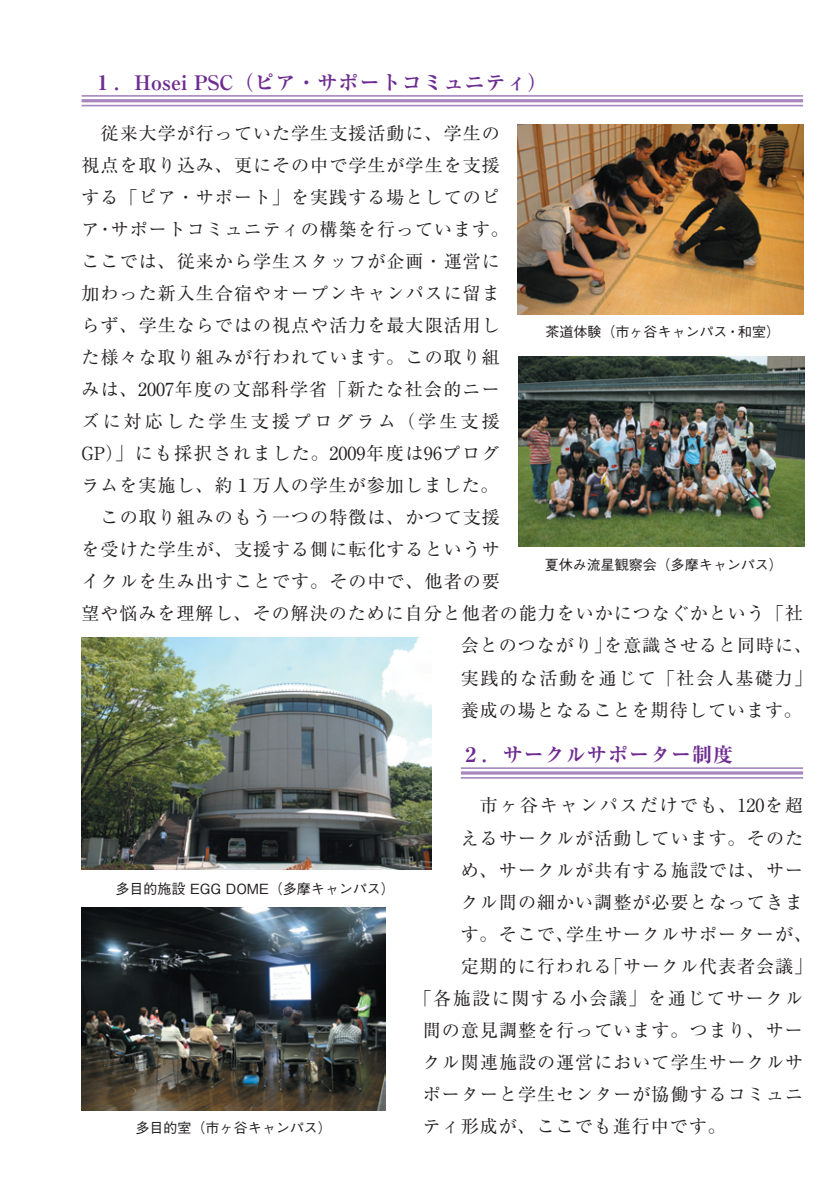
<style>
.page{position:relative;width:840px;height:1191px;background:#fff}
.page>*{position:absolute;margin:0;border:0;box-sizing:border-box;transform-origin:0 0}
.t1{font:700 expanded 20px "Ryumin Pr 5";letter-spacing:.05em;color:#6e2c91}
.t2{font:18px "Ryumin Pr 5";letter-spacing:.06em;color:#231f20}
.t3{font:18px "Ryumin Pr 5";letter-spacing:.09em;color:#231f20}
.t4{font:18px "Ryumin Pr 5";letter-spacing:.175em;color:#231f20}
.t5{font:18px "Ryumin Pr 5";letter-spacing:.085em;color:#231f20}
.t6{font:18px "Ryumin Pr 5";letter-spacing:.11em;color:#231f20}
.t7{font:500 14px "Gothic BBB Pr 5";color:#231f20}
</style>
<div class="page">
<hr style="left:81px;top:95px;width:721px;height:2px;background:#a787be">
<hr style="left:81px;top:99px;width:721px;height:3px;background:#a787be">
<hr style="left:81px;top:105px;width:721px;height:1px;background:#a787be">
<hr style="left:460px;top:767px;width:342px;height:2px;background:#a787be">
<hr style="left:460px;top:771px;width:342px;height:3px;background:#a787be">
<hr style="left:460px;top:777px;width:342px;height:1px;background:#a787be">
<img style="left:81px;top:637px;width:350px;height:232px">
<img style="left:81px;top:907px;width:304px;height:203px">
<img style="left:517px;top:124px;width:285px;height:190px">
<img style="left:518px;top:356px;width:285px;height:190px">
<p class="t1" style="left:93px;top:67px;width:456px">１．Hosei PSC（ピア・サポートコミュニティ）</p>
<p class="t2" style="left:100px;top:119px;width:400px">従来大学が行っていた学生支援活動に、学生の</p>
<p class="t2" style="left:81px;top:151px;width:419px">視点を取り込み、更にその中で学生が学生を支援</p>
<p class="t2" style="left:81px;top:183px;width:419px">する「ピア・サポート」を実践する場としてのピ</p>
<p class="t2" style="left:81px;top:215px;width:428px">ア・サポートコミュニティの構築を行っています。</p>
<p class="t2" style="left:81px;top:247px;width:419px">ここでは、従来から学生スタッフが企画・運営に</p>
<p class="t2" style="left:81px;top:279px;width:419px">加わった新入生合宿やオープンキャンパスに留ま</p>
<p class="t2" style="left:81px;top:311px;width:419px">らず、学生ならではの視点や活力を最大限活用し</p>
<p class="t2" style="left:81px;top:343px;width:419px">た様々な取り組みが行われています。この取り組</p>
<p class="t2" style="left:81px;top:375px;width:419px">みは、2007年度の文部科学省「新たな社会的ニー</p>
<p class="t4" style="left:81px;top:407px;width:419px">ズに対応した学生支援プログラム（学生支援</p>
<p class="t3" style="left:81px;top:439px;width:419px">GP）」にも採択されました。2009年度は96プログ</p>
<p class="t2" style="left:81px;top:471px;width:418px">ラムを実施し、約１万人の学生が参加しました。</p>
<p class="t2" style="left:100px;top:503px;width:400px">この取り組みのもう一つの特徴は、かつて支援</p>
<p class="t2" style="left:81px;top:535px;width:419px">を受けた学生が、支援する側に転化するというサ</p>
<p class="t2" style="left:81px;top:567px;width:419px">イクルを生み出すことです。その中で、他者の要</p>
<p class="t2" style="left:81px;top:599px;width:722px">望や悩みを理解し、その解決のために自分と他者の能力をいかにつなぐかという「社</p>
<p class="t2" style="left:460px;top:631px;width:352px">会とのつながり」を意識させると同時に、</p>
<p class="t3" style="left:460px;top:663px;width:352px">実践的な活動を通じて「社会人基礎力」</p>
<p class="t2" style="left:460px;top:695px;width:342px">養成の場となることを期待しています。</p>
<p class="t1" style="left:460px;top:739px;width:273px">２．サークルサポーター制度</p>
<p class="t6" style="left:479px;top:791px;width:324px">市ヶ谷キャンパスだけでも、120を超</p>
<p class="t2" style="left:460px;top:823px;width:343px">えるサークルが活動しています。そのた</p>
<p class="t2" style="left:460px;top:855px;width:343px">め、サークルが共有する施設では、サー</p>
<p class="t2" style="left:460px;top:887px;width:343px">クル間の細かい調整が必要となってきま</p>
<p class="t2" style="left:460px;top:919px;width:352px">す。そこで、学生サークルサポーターが、</p>
<p class="t2" style="left:460px;top:951px;width:352px">定期的に行われる「サークル代表者会議」</p>
<p class="t5" style="left:413px;top:983px;width:390px">「各施設に関する小会議」を通じてサークル</p>
<p class="t2" style="left:422px;top:1015px;width:381px">間の意見調整を行っています。つまり、サー</p>
<p class="t2" style="left:422px;top:1047px;width:381px">クル関連施設の運営において学生サークルサ</p>
<p class="t2" style="left:422px;top:1079px;width:381px">ポーターと学生センターが協働するコミュニ</p>
<p class="t2" style="left:422px;top:1111px;width:304px">ティ形成が、ここでも進行中です。</p>
<p class="t7" style="left:545px;top:321px;width:236px">茶道体験（市ヶ谷キャンパス・和室）</p>
<p class="t7" style="left:544px;top:553px;width:239px">夏休み流星観察会（多摩キャンパス）</p>
<p class="t7" style="left:115px;top:878px;width:281px">多目的施設 EGG DOME（多摩キャンパス）</p>
<p class="t7" style="left:135px;top:1116px;width:197px">多目的室（市ヶ谷キャンパス）</p>
</div>
